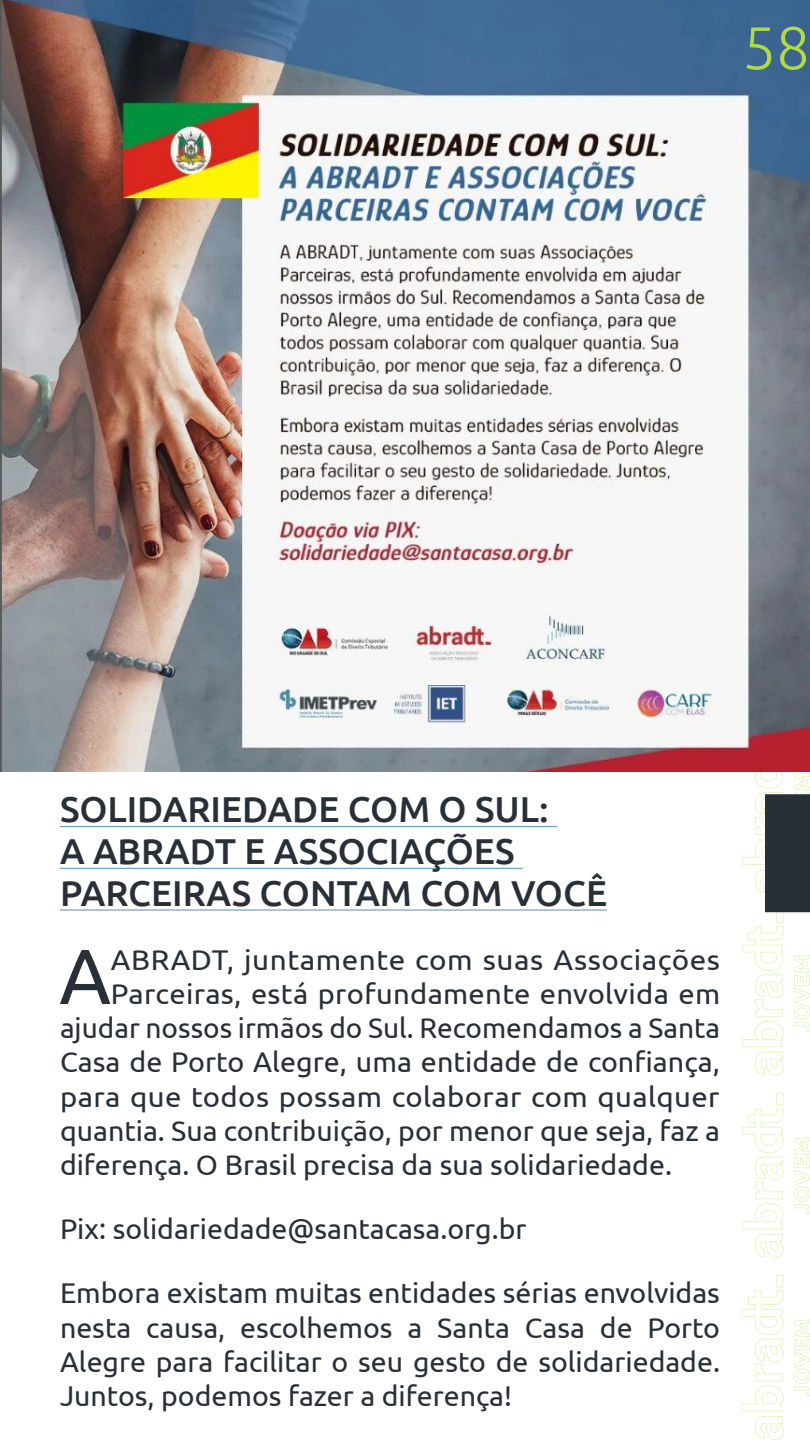
<style>
.page{position:relative;width:810px;height:1440px;background:#fff}
.page>*{position:absolute;margin:0;border:0;box-sizing:border-box;transform-origin:0 0}
.t1{font:77.85px "Ubuntu";color:#292f36}
.t2{font:300 60px "Ubuntu";color:#b0db43}
.t3{font:500 36px/41.7px "Ubuntu";color:#292f36}
.t4{font:28.5px/34.2px "Ubuntu";color:#292f36;text-align:justify}
.t5{font:28.5px "Ubuntu";letter-spacing:.02em;color:#292f36;scale:1.04 1}
</style>
<div class="page">
<svg style="left:742px;top:772px;width:68px;height:668px"></svg>
<div style="left:765px;top:794px;width:45px;height:118px;background:#292f36"></div>
<hr style="left:60px;top:826px;width:497px;height:1px;background:#568ea8">
<hr style="left:60px;top:868px;width:463px;height:1px;background:#568ea8">
<hr style="left:60px;top:910px;width:547px;height:1px;background:#568ea8">
<img style="left:0;top:0;width:810px;height:772px">
<h2 class="t2" style="left:742px;top:12px;width:69px">58</h2>
<p class="t3" style="left:60px;top:787px;width:549px">SOLIDARIEDADE COM O SUL:<br>A ABRADT E ASSOCIAÇÕES<br>PARCEIRAS CONTAM COM VOCÊ</p>
<h1 class="t1" style="left:59px;top:929px;width:53px">A</h1>
<p class="t5" style="left:111px;top:942px;width:587px">ABRADT, juntamente com suas Associações</p>
<p class="t4" style="left:111px;top:976px;width:611px">Parceiras, está profundamente envolvida em</p>
<p class="t4" style="left:60px;top:1010px;width:662px">ajudar nossos irmãos do Sul. Recomendamos a Santa</p>
<p class="t4" style="left:60px;top:1044px;width:661px">Casa de Porto Alegre, uma entidade de confiança,</p>
<p class="t4" style="left:60px;top:1078px;width:661px">para que todos possam colaborar com qualquer</p>
<p class="t4" style="left:60px;top:1113px;width:662px">quantia. Sua contribuição, por menor que seja, faz a</p>
<p class="t4" style="left:60px;top:1147px;width:614px">diferença. O Brasil precisa da sua solidariedade.</p>
<p class="t4" style="left:60px;top:1211px;width:468px">Pix: solidariedade@santacasa.org.br</p>
<p class="t4" style="left:60px;top:1275px;width:662px">Embora existam muitas entidades sérias envolvidas nesta causa, escolhemos a Santa Casa de Porto Alegre para facilitar o seu gesto de solidariedade.<br>Juntos, podemos fazer a diferença!</p>
</div>
